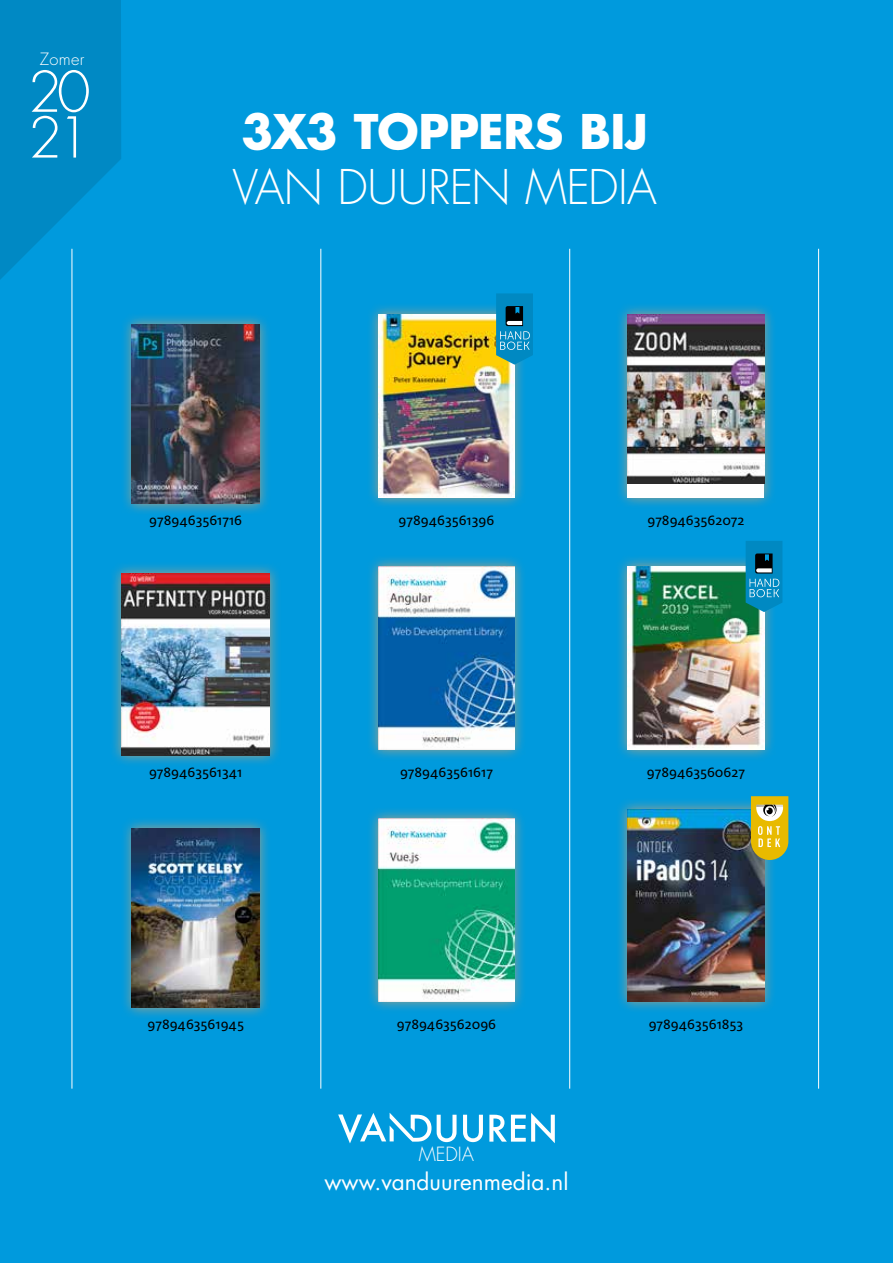
<style>
.page{position:relative;width:893px;height:1263px;background:#009add}
.page>*{position:absolute;margin:0;border:0;box-sizing:border-box;transform-origin:0 0}
.t1{font:300 54.75px/45.8px "Futura";color:#fff}
.t2{font:300 46.5px "Futura";letter-spacing:-.015em;color:#fff}
.t3{font:700 46.5px "Futura";letter-spacing:-.015em;color:#fff}
.t4{font:22.5px "Futura";color:#fff}
.t5{font:300 19.05px "Futura";color:#fff}
.t6{font:300 16.5px "Futura";letter-spacing:.02em;color:#fff}
.t7{font:15px "Milo OT Text";color:#000}
</style>
<div class="page">
<hr style="left:569px;top:249px;width:1px;height:840px;background:#fff">
<hr style="left:320px;top:249px;width:1px;height:840px;background:#fff">
<hr style="left:72px;top:249px;width:1px;height:840px;background:#fff">
<hr style="left:818px;top:249px;width:1px;height:840px;background:#fff">
<svg style="left:0;top:0;width:121px;height:303px"></svg>
<svg style="left:489px;top:1113px;width:66px;height:30px"></svg>
<svg style="left:463px;top:1115px;width:20px;height:27px"></svg>
<svg style="left:437px;top:1115px;width:20px;height:27px"></svg>
<svg style="left:338px;top:1113px;width:93px;height:30px"></svg>
<svg style="left:619px;top:306px;width:154px;height:200px"></svg>
<div style="left:628px;top:315px;width:136px;height:183px;background:#fff"></div>
<img style="left:628px;top:315px;width:136px;height:168px">
<svg style="left:619px;top:555px;width:154px;height:203px"></svg>
<img style="left:628px;top:567px;width:136px;height:183px">
<svg style="left:619px;top:799px;width:154px;height:211px"></svg>
<img style="left:628px;top:809px;width:136px;height:193px">
<svg style="left:370px;top:306px;width:153px;height:200px"></svg>
<img style="left:378px;top:315px;width:137px;height:183px">
<svg style="left:370px;top:558px;width:153px;height:200px"></svg>
<img style="left:378px;top:567px;width:137px;height:183px">
<svg style="left:370px;top:810px;width:153px;height:200px"></svg>
<img style="left:378px;top:819px;width:137px;height:183px">
<svg style="left:124px;top:316px;width:144px;height:196px"></svg>
<img style="left:132px;top:324px;width:128px;height:179px">
<svg style="left:113px;top:565px;width:165px;height:198px"></svg>
<img style="left:122px;top:573px;width:148px;height:182px">
<svg style="left:124px;top:820px;width:144px;height:196px"></svg>
<img style="left:132px;top:828px;width:128px;height:179px">
<svg style="left:496px;top:293px;width:37px;height:72px;background:#1c87ae"></svg>
<svg style="left:746px;top:541px;width:36px;height:71px;background:#1484af"></svg>
<svg style="left:751px;top:796px;width:37px;height:64px;background:#d7bc37"></svg>
<p class="t6" style="left:40px;top:48px;width:46px">Zomer</p>
<h1 class="t1" style="left:28px;top:70px;width:64px">2 0<br>21</h1>
<h2 class="t3" style="left:241px;top:99px;width:408px">3X3 TOPPERS BIJ</h2>
<h2 class="t2" style="left:232px;top:158px;width:426px">VAN DUUREN MEDIA</h2>
<p class="t7" style="left:149px;top:512px;width:94px">9789463561716</p>
<p class="t7" style="left:149px;top:764px;width:95px">9789463561341</p>
<p class="t7" style="left:399px;top:512px;width:97px">9789463561396</p>
<p class="t7" style="left:400px;top:764px;width:94px">9789463561617</p>
<p class="t7" style="left:647px;top:512px;width:99px">9789463562072</p>
<p class="t7" style="left:647px;top:764px;width:100px">9789463560627</p>
<p class="t7" style="left:148px;top:1016px;width:98px">9789463561945</p>
<p class="t7" style="left:397px;top:1016px;width:101px">9789463562096</p>
<p class="t5" style="left:419px;top:1142px;width:57px">MEDIA</p>
<h3 class="t4" style="left:324px;top:1166px;width:246px">www.vanduurenmedia.nl</h3>
<p class="t7" style="left:649px;top:1016px;width:96px">9789463561853</p>
</div>
